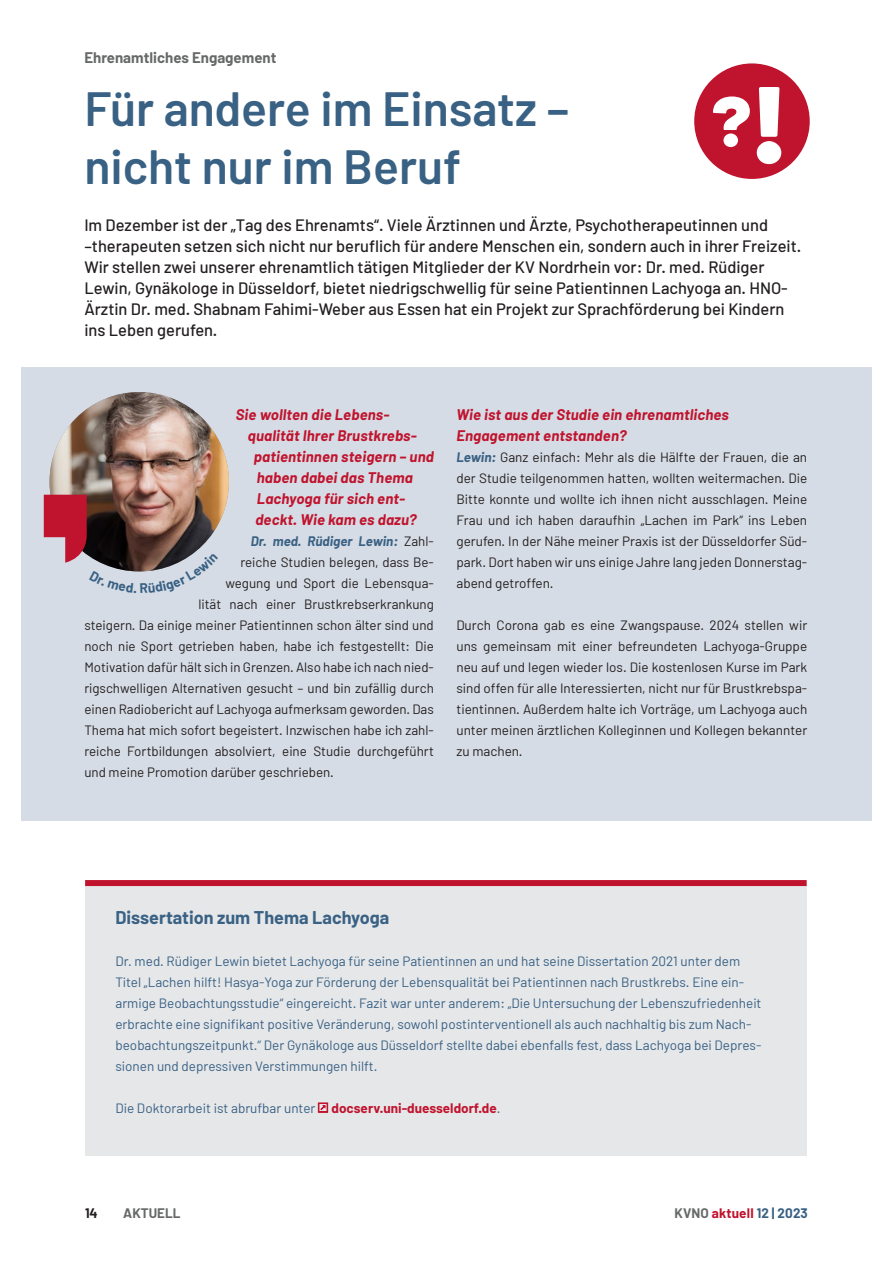
<style>
.page{position:relative;width:893px;height:1263px;background:#fff}
.page>*{position:absolute;margin:0;border:0;box-sizing:border-box;transform-origin:0 0}
.t1{font:900 110.1px "Barlow";color:#fff}
.t2{font:900 70.8px "Barlow";color:#fff}
.KVNO_H1{font:600 48px/57.6px "Barlow";color:#396184}
.KVNO_p{font:700 18px "Barlow";color:#396184}
.KVNO_Intro{font:500 16.5px/21px "Barlow";color:#231f20}
.Interview_Fragen{font:italic 700 15px/21px "Barlow";letter-spacing:.01em;color:#c0142e}
.KVNO_Dachzeile{font:700 15px "Barlow";color:#676969}
.KVNO_Autor{font:13.5px/21px "Barlow";color:#231f20;text-align:justify}
.KVNO_p-2{font:13.5px/21px "Barlow";color:#396184}
.KVNO_Autor-2{font:italic 700 13.5px "Barlow";color:#396184}
.t3{font:700 13.5px "Barlow";letter-spacing:.01em;color:#c0142e}
.t4{font:700 13.5px "Barlow";color:#676969}
.t5{font:700 13.5px "Barlow";color:#231f20}
.s1{font-weight:400;font-style:normal;color:#231f20}
.s2{font-weight:700;font-style:italic;color:#396184}
.s3{font-weight:700;color:#c0142e}
.s4{color:#676969}
.s5{color:#396184}
</style>
<div class="page">
<div style="left:21px;top:367px;width:850px;height:454px;background:#d6dce5"></div>
<div style="left:694px;top:63px;width:116px;height:116px;background:#c0142e;border-radius:50%"></div>
<img style="left:50px;top:392px;width:179px;height:179px;border-radius:90px">
<div style="left:86px;top:885px;width:721px;height:270px;background:#e6e7e9"></div>
<div style="left:85px;top:880px;width:722px;height:6px;background:#c0142e"></div>
<svg style="left:318px;top:1102px;width:11px;height:11px"></svg>
<svg style="left:44px;top:495px;width:174px;height:77px"></svg>
<p class="KVNO_Dachzeile" style="left:84px;top:48px;width:194px">Ehrenamtliches Engagement</p>
<p class="KVNO_H1" style="left:84px;top:79px;width:486px">Für andere im Einsatz – nicht nur im Beruf</p>
<p class="KVNO_Intro" style="left:84px;top:214px;width:718px">Im Dezember ist der „Tag des Ehrenamts“. Viele Ärztinnen und Ärzte, Psychotherapeutinnen und –therapeuten setzen sich nicht nur beruflich für andere Menschen ein, sondern auch in ihrer Freizeit.<br>Wir stellen zwei unserer ehrenamtlich tätigen Mitglieder der KV Nordrhein vor: Dr. med. Rüdiger Lewin, Gynäkologe in Düsseldorf, bietet niedrigschwellig für seine Patientinnen Lachyoga an. HNO-Ärztin Dr. med. Shabnam Fahimi-Weber aus Essen hat ein Projekt zur Sprachförderung bei Kindern ins Leben gerufen.</p>
<p class="t2" style="left:711px;top:77px;width:41px">?</p>
<p class="t1" style="left:749px;top:56px;width:41px">!</p>
<p class="Interview_Fragen" style="left:236px;top:404px;width:155px">Sie wollten die Lebens-</p>
<p class="Interview_Fragen" style="left:248px;top:425px;width:170px">qualität Ihrer Brustkrebs-</p>
<p class="Interview_Fragen" style="left:254px;top:446px;width:181px">patientinnen steigern – und</p>
<p class="Interview_Fragen" style="left:257px;top:467px;width:158px">haben dabei das Thema</p>
<p class="Interview_Fragen" style="left:257px;top:488px;width:150px">Lachyoga für sich ent-</p>
<p class="Interview_Fragen" style="left:255px;top:509px;width:163px">deckt. Wie kam es dazu?</p>
<p class="KVNO_Autor-2" style="left:251px;top:533px;width:185px">Dr. med. Rüdiger Lewin: <span class="s1">Zahl-</span></p>
<p class="KVNO_Autor" style="left:240px;top:551px;width:195px">reiche Studien belegen, dass Be-</p>
<p class="KVNO_Autor" style="left:225px;top:572px;width:210px">wegung und Sport die Lebensqua-</p>
<p class="KVNO_Autor" style="left:198px;top:593px;width:237px">lität nach einer Brustkrebserkrankung</p>
<p class="KVNO_Autor" style="left:84px;top:614px;width:351px">steigern. Da einige meiner Patientinnen schon älter sind und</p>
<p class="KVNO_Autor" style="left:84px;top:635px;width:351px">noch nie Sport getrieben haben, habe ich festgestellt: Die</p>
<p class="KVNO_Autor" style="left:84px;top:656px;width:351px">Motivation dafür hält sich in Grenzen. Also habe ich nach nied-</p>
<p class="KVNO_Autor" style="left:84px;top:677px;width:351px">rigschwelligen Alternativen gesucht – und bin zufällig durch</p>
<p class="KVNO_Autor" style="left:84px;top:698px;width:351px">einen Radiobericht auf Lachyoga aufmerksam geworden. Das</p>
<p class="KVNO_Autor" style="left:84px;top:719px;width:351px">Thema hat mich sofort begeistert. Inzwischen habe ich zahl-</p>
<p class="KVNO_Autor" style="left:84px;top:740px;width:351px">reiche Fortbildungen absolviert, eine Studie durchgeführt</p>
<p class="KVNO_Autor" style="left:84px;top:761px;width:251px">und meine Promotion darüber geschrieben.</p>
<p class="Interview_Fragen" style="left:456px;top:404px;width:274px">Wie ist aus der Studie ein ehrenamtliches<br>Engagement entstanden?</p>
<p class="KVNO_Autor" style="left:456px;top:446px;width:352px"><span class="s2">Lewin:</span> Ganz einfach: Mehr als die Hälfte der Frauen, die an der Studie teilgenommen hatten, wollten weitermachen. Die Bitte konnte und wollte ich ihnen nicht ausschlagen. Meine Frau und ich haben daraufhin „Lachen im Park“ ins Leben gerufen. In der Nähe meiner Praxis ist der Düsseldorfer Süd&shy;park. Dort haben wir uns einige Jahre lang jeden Donnerstag&shy;abend getroffen.</p>
<p class="KVNO_Autor" style="left:456px;top:614px;width:352px">Durch Corona gab es eine Zwangspause. 2024 stellen wir uns gemeinsam mit einer befreundeten Lachyoga-Gruppe neu auf und legen wieder los. Die kostenlosen Kurse im Park sind offen für alle Interessierten, nicht nur für Brustkrebspa&shy;tientinnen. Außerdem halte ich Vorträge, um Lachyoga auch unter meinen ärztlichen Kolleginnen und Kollegen bekannter zu machen.</p>
<p class="KVNO_p" style="left:115px;top:906px;width:275px">Dissertation zum Thema Lachyoga</p>
<p class="KVNO_p-2" style="left:115px;top:950px;width:648px">Dr. med. Rüdiger Lewin bietet Lachyoga für seine Patientinnen an und hat seine Dissertation 2021 unter dem Titel „Lachen hilft! Hasya-Yoga zur Förderung der Lebensqualität bei Patientinnen nach Brustkrebs. Eine ein&shy;armige Beobachtungsstudie“ eingereicht. Fazit war unter anderem: „Die Untersuchung der Lebenszufriedenheit erbrachte eine signifikant positive Veränderung, sowohl postinterventionell als auch nachhaltig bis zum Nach&shy;beobachtungszeitpunkt.“ Der Gynäkologe aus Düsseldorf stellte dabei ebenfalls fest, dass Lachyoga bei Depres&shy;sionen und depressiven Verstimmungen hilft.</p>
<p class="KVNO_p-2" style="left:115px;top:1097px;width:387px">Die Doktorarbeit ist abrufbar unter <span class="s3">docserv.uni-duesseldorf.de</span>.</p>
<p class="t5" style="left:85px;top:1205px;width:14px">14</p>
<p class="t4" style="left:123px;top:1205px;width:59px">AKTUELL</p>
<p class="t3" style="left:674px;top:1205px;width:135px"><span class="s4">KVNO</span> aktuell <span class="s5">12 | 2023</span></p>
</div>
